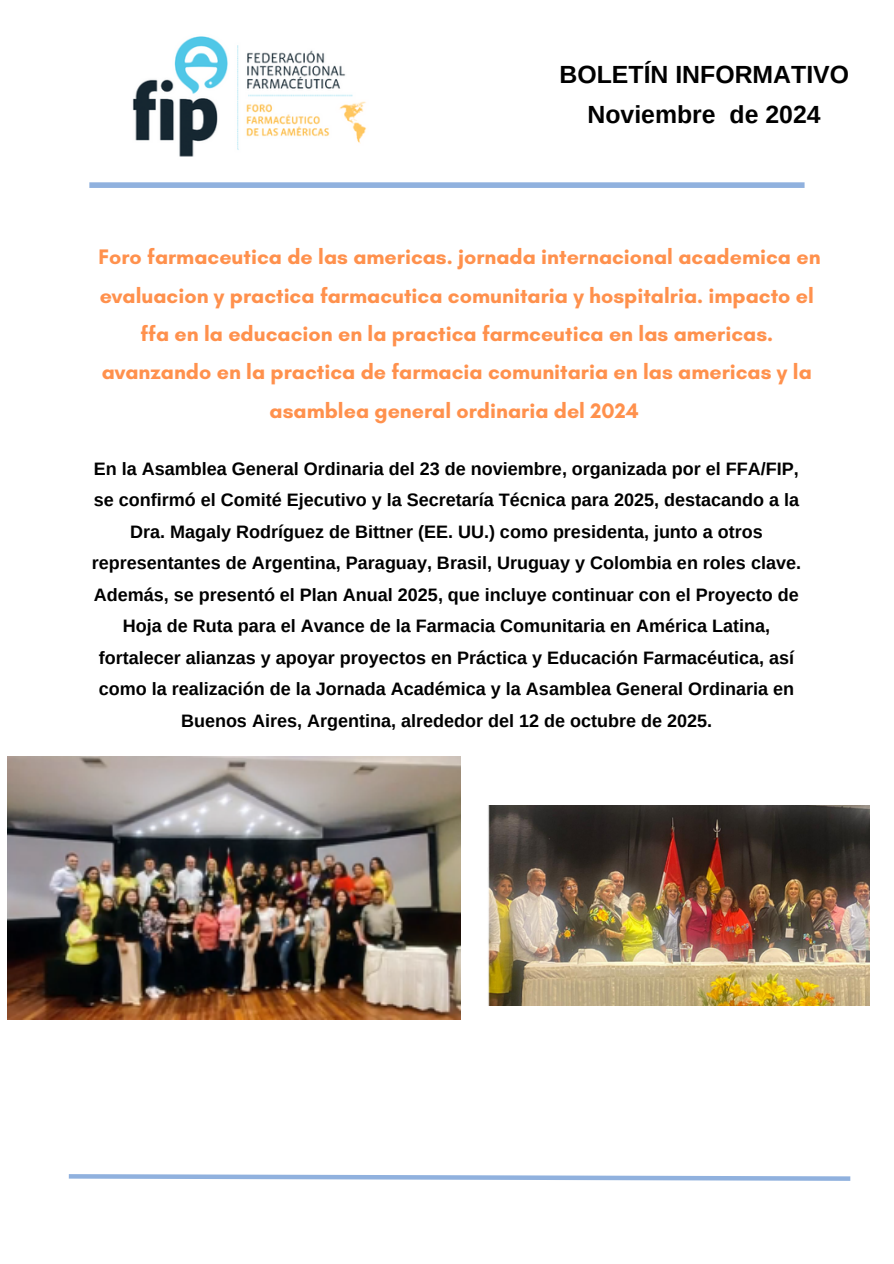
<style>
.page{position:relative;width:894px;height:1264px;background:#fff}
.page>*{position:absolute;margin:0;border:0;box-sizing:border-box;transform-origin:0 0}
.t1{font:700 24.75px "Arimo";color:#000}
.t2{font:700 21.45px/38.2px "Glacial Indifference";color:#ff914d;text-align:center}
.t3{font:700 18px/31.5px "Arimo";color:#000;text-align:center}
</style>
<div class="page">
<div style="left:89px;top:182px;width:715px;height:6px;background:#90b1de"></div>
<svg style="left:68px;top:1174px;width:783px;height:7px"></svg>
<img style="left:132px;top:36px;width:235px;height:121px">
<img style="left:7px;top:756px;width:453px;height:263px">
<img style="left:488px;top:805px;width:381px;height:200px">
<h1 class="t1" style="left:559px;top:61px;width:291px">BOLETÍN INFORMATIVO</h1>
<p class="t1" style="left:587px;top:101px;width:235px">Noviembre de 2024</p>
<h2 class="t2" style="left:98px;top:238px;width:723px">Foro farmaceutica de las americas. jornada internacional academica en evaluacion y practica farmacutica comunitaria y hospitalria. impacto el ffa en la educacion en la practica farmceutica en las americas. avanzando en la practica de farmacia comunitaria en las americas y la asamblea general ordinaria del 2024</h2>
<p class="t3" style="left:92px;top:453px;width:710px">En la Asamblea General Ordinaria del 23 de noviembre, organizada por el FFA/FIP, se confirmó el Comité Ejecutivo y la Secretaría Técnica para 2025, destacando a la Dra. Magaly Rodríguez de Bittner (EE. UU.) como presidenta, junto a otros representantes de Argentina, Paraguay, Brasil, Uruguay y Colombia en roles clave.<br>Además, se presentó el Plan Anual 2025, que incluye continuar con el Proyecto de Hoja de Ruta para el Avance de la Farmacia Comunitaria en América Latina, fortalecer alianzas y apoyar proyectos en Práctica y Educación Farmacéutica, así como la realización de la Jornada Académica y la Asamblea General Ordinaria en Buenos Aires, Argentina, alrededor del 12 de octubre de 2025.</p>
</div>
